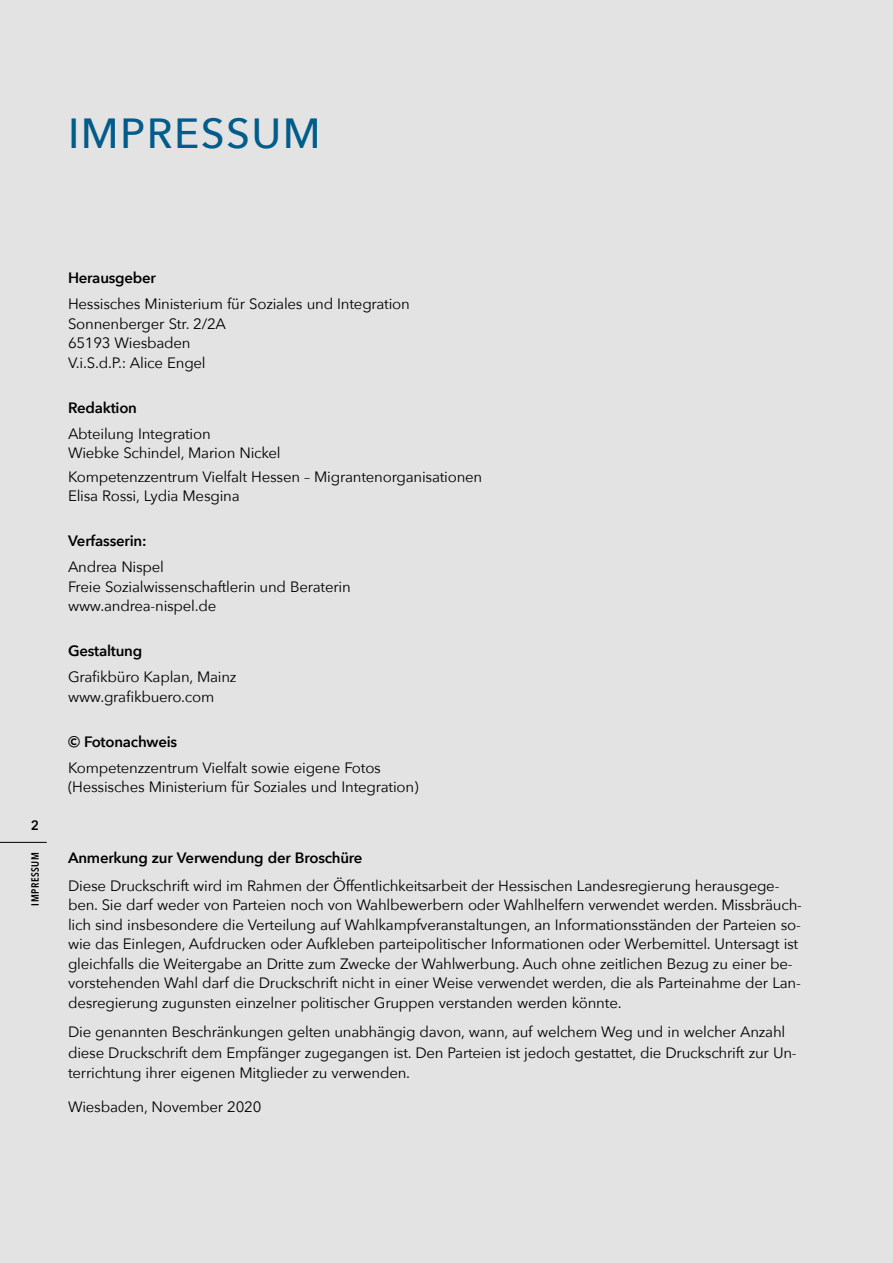
<style>
.page{position:relative;width:893px;height:1263px;background:#e3e3e3}
.page>*{position:absolute;margin:0;border:0;box-sizing:border-box;transform-origin:0 0}
.H1_Kapitel{font:500 42px "Avenir Next";letter-spacing:.035em;color:#005c8a}
.P_normal{font:15px/19.5px "Avenir Next";letter-spacing:-.015em;color:#000}
.P_normal-2{font:600 15px "Avenir Next";letter-spacing:-.015em;color:#000}
.t1{font:600 13.5px "Avenir Next LT Pro";color:#000}
.t2{font:600 10.5px "Avenir Next Condensed";letter-spacing:.05em;color:#000}
</style>
<div class="page">
<hr style="left:0;top:842px;width:47px;height:1px;background:#000">
<h1 class="H1_Kapitel" style="left:68px;top:98px;width:254px">IMPRESSUM</h1>
<p class="t1" style="left:31px;top:817px;width:10px">2</p>
<p class="t2" style="left:26px;top:906px;width:55px;rotate:-90deg">Impressum</p>
<p class="P_normal-2" style="left:68px;top:265px;width:90px">Herausgeber</p>
<p class="P_normal" style="left:68px;top:294px;width:343px">Hessisches Ministerium für Soziales und Integration<br>Sonnenberger Str. 2/2A<br>65193 Wiesbaden<br>V.i.S.d.P.: Alice Engel</p>
<p class="P_normal-2" style="left:68px;top:395px;width:70px">Redaktion</p>
<p class="P_normal" style="left:68px;top:423px;width:214px">Abteilung Integration<br>Wiebke Schindel, Marion Nickel</p>
<p class="P_normal" style="left:68px;top:466px;width:416px">Kompetenzzentrum Vielfalt Hessen – Migrantenorganisationen<br>Elisa Rossi, Lydia Mesgina</p>
<p class="P_normal-2" style="left:68px;top:528px;width:80px">Verfasserin:</p>
<p class="P_normal" style="left:68px;top:557px;width:284px">Andrea Nispel<br>Freie Sozialwissenschaftlerin und Beraterin www.andrea-nispel.de</p>
<p class="P_normal-2" style="left:68px;top:638px;width:76px">Gestaltung</p>
<p class="P_normal" style="left:68px;top:666px;width:170px">Grafikbüro Kaplan, Mainz www.grafikbuero.com</p>
<p class="P_normal-2" style="left:68px;top:729px;width:111px">© Fotonachweis</p>
<p class="P_normal" style="left:68px;top:757px;width:352px">Kompetenzzentrum Vielfalt sowie eigene Fotos (Hessisches Ministerium für Soziales und Integration)</p>
<p class="P_normal-2" style="left:68px;top:844px;width:296px">Anmerkung zur Verwendung der Broschüre</p>
<p class="P_normal" style="left:68px;top:875px;width:735px">Diese Druckschrift wird im Rahmen der Öffentlichkeitsarbeit der Hessischen Landesregierung herausgege&shy;ben. Sie darf weder von Parteien noch von Wahlbewerbern oder Wahlhelfern verwendet werden. Missbräuch&shy;lich sind insbesondere die Verteilung auf Wahlkampfveranstaltungen, an Informationsständen der Parteien so&shy;wie das Einlegen, Aufdrucken oder Aufkleben parteipolitischer Informationen oder Werbemittel. Untersagt ist gleichfalls die Weitergabe an Dritte zum Zwecke der Wahlwerbung. Auch ohne zeitlichen Bezug zu einer be&shy;vorstehenden Wahl darf die Druckschrift nicht in einer Weise verwendet werden, die als Parteinahme der Lan&shy;desregierung zugunsten einzelner politischer Gruppen verstanden werden könnte.</p>
<p class="P_normal" style="left:68px;top:1021px;width:730px;line-height:20.2px">Die genannten Beschränkungen gelten unabhängig davon, wann, auf welchem Weg und in welcher Anzahl diese Druckschrift dem Empfänger zugegangen ist. Den Parteien ist jedoch gestattet, die Druckschrift zur Un&shy;terrichtung ihrer eigenen Mitglieder zu verwenden.</p>
<p class="P_normal" style="left:68px;top:1096px;width:195px">Wiesbaden, November 2020</p>
</div>
